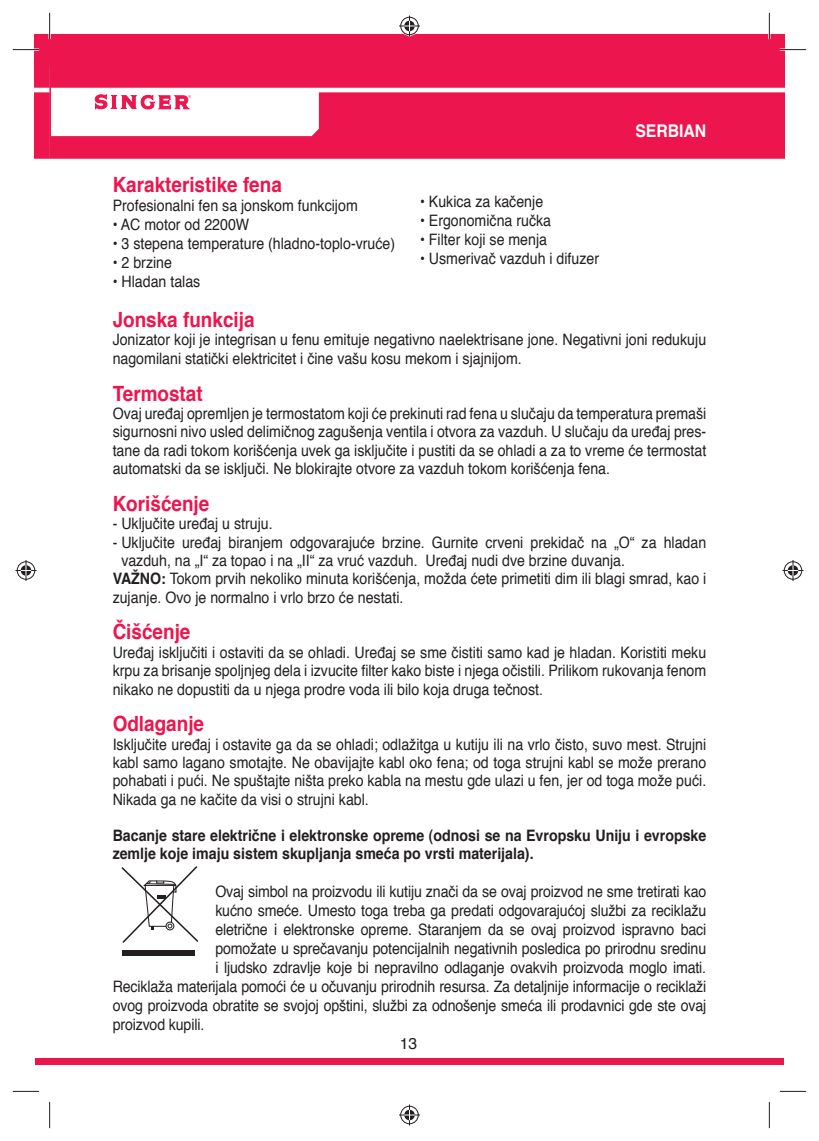
<style>
.page{position:relative;width:819px;height:1141px;background:#fff}
.page>*{position:absolute;margin:0;border:0;box-sizing:border-box;transform-origin:0 0}
.t1{font:700 21px "Helvetica";color:#ed154e;scale:.9 1}
.t2{font:700 17.5px "Helvetica";color:#fff;scale:.9 1}
.t3{font:15.75px/18.4px "Helvetica";color:#231f20;text-align:justify;scale:.9 1}
.t4{font:700 15.75px/18.9px "Helvetica";color:#231f20;scale:.9 1}
.t5{font:15.75px "Helvetica";color:#231f20}
.s1{font-weight:700}
</style>
<div class="page">
<div style="left:35px;top:1057px;width:15px;height:7px;background:#ed154e"></div>
<div style="left:50px;top:1057px;width:734px;height:7px;background:#ed154e"></div>
<div style="left:122px;top:950px;width:73px;height:5px;background:#231f20"></div>
<svg style="left:121px;top:866px;width:78px;height:77px"></svg>
<svg style="left:13px;top:1091px;width:26px;height:1px"></svg>
<svg style="left:779px;top:1091px;width:27px;height:1px"></svg>
<svg style="left:49px;top:1102px;width:1px;height:26px"></svg>
<svg style="left:769px;top:1102px;width:1px;height:26px"></svg>
<svg style="left:13px;top:13px;width:793px;height:146px"></svg>
<svg style="left:399px;top:1104px;width:21px;height:21px"></svg>
<svg style="left:15px;top:560px;width:21px;height:21px"></svg>
<svg style="left:782px;top:560px;width:21px;height:21px"></svg>
<h1 class="t1" style="left:113px;top:176px;width:189px">Karakteristike fena</h1>
<p class="t3" style="left:113px;top:198px;width:274px">Profesionalni fen sa jonskom funkcijom</p>
<p class="t3" style="left:113px;top:217px;width:153px">• AC motor od 2200W</p>
<p class="t3" style="left:113px;top:236px;width:315px">• 3 stepena temperature (hladno-toplo-vruće)</p>
<p class="t3" style="left:113px;top:254px;width:67px">• 2 brzine</p>
<p class="t3" style="left:113px;top:273px;width:99px">• Hladan talas</p>
<p class="t3" style="left:420px;top:194px;width:138px">• Kukica za kačenje</p>
<p class="t3" style="left:420px;top:213px;width:147px">• Ergonomična ručka</p>
<p class="t3" style="left:420px;top:231px;width:143px">• Filter koji se menja</p>
<p class="t3" style="left:420px;top:250px;width:200px">• Usmerivač vazduh i difuzer</p>
<p class="t2" style="left:635px;top:124px;width:80px">SERBIAN</p>
<h1 class="t1" style="left:113px;top:311px;width:159px">Jonska funkcija</h1>
<p class="t3" style="left:113px;top:332px;width:661px">Jonizator koji je integrisan u fenu emituje negativno naelektrisane jone. Negativni joni redukuju nagomilani statički elektricitet i čine vašu kosu mekom i sjajnijom.</p>
<h1 class="t1" style="left:113px;top:384px;width:101px">Termostat</h1>
<p class="t3" style="left:113px;top:405px;width:661px">Ovaj uređaj opremljen je termostatom koji će prekinuti rad fena u slučaju da temperatura premaši sigurnosni nivo usled delimičnog zagušenja ventila i otvora za vazduh. U slučaju da uređaj pres&shy;tane da radi tokom korišćenja uvek ga isključite i pustiti da se ohladi a za to vreme će termostat automatski da se isključi. Ne blokirajte otvore za vazduh tokom korišćenja fena.</p>
<h1 class="t1" style="left:113px;top:495px;width:109px">Korišćenje</h1>
<p class="t3" style="left:113px;top:516px;width:179px">- Uključite uređaj u struju.</p>
<p class="t3" style="left:113px;top:534px;width:661px">- Uključite uređaj biranjem odgovarajuće brzine. Gurnite crveni prekidač na „O“ za hladan</p>
<p class="t3" style="left:121px;top:552px;width:561px">vazduh, na „I“ za topao i na „II“ za vruć vazduh. Uređaj nudi dve brzine duvanja.</p>
<p class="t3" style="left:113px;top:571px;width:661px"><span class="s1">VAŽNO:</span> Tokom prvih nekoliko minuta korišćenja, možda ćete primetiti dim ili blagi smrad, kao i</p>
<p class="t3" style="left:113px;top:589px;width:325px">zujanje. Ovo je normalno i vrlo brzo će nestati.</p>
<h1 class="t1" style="left:113px;top:623px;width:88px">Čišćenje</h1>
<p class="t3" style="left:113px;top:644px;width:661px">Uređaj isključiti i ostaviti da se ohladi. Uređaj se sme čistiti samo kad je hladan. Koristiti meku krpu za brisanje spoljnjeg dela i izvucite filter kako biste i njega očistili. Prilikom rukovanja fenom nikako ne dopustiti da u njega prodre voda ili bilo koja druga tečnost.</p>
<h1 class="t1" style="left:113px;top:715px;width:103px">Odlaganje</h1>
<p class="t3" style="left:113px;top:736px;width:661px">Isključite uređaj i ostavite ga da se ohladi; odlažitga u kutiju ili na vrlo čisto, suvo mest. Strujni kabl samo lagano smotajte. Ne obavijajte kabl oko fena; od toga strujni kabl se može prerano pohabati i pući. Ne spuštajte ništa preko kabla na mestu gde ulazi u fen, jer od toga može pući.<br>Nikada ga ne kačite da visi o strujni kabl.</p>
<p class="t4" style="left:113px;top:827px;width:661px">Bacanje stare električne i elektronske opreme (odnosi se na Evropsku Uniju i evropske zemlje koje imaju sistem skupljanja smeća po vrsti materijala).</p>
<p class="t3" style="left:215px;top:884px;width:547px">Ovaj simbol na proizvodu ili kutiju znači da se ovaj proizvod ne sme tretirati kao</p>
<p class="t3" style="left:215px;top:903px;width:547px">kućno smeće. Umesto toga treba ga predati odgovarajućoj službi za reciklažu</p>
<p class="t3" style="left:215px;top:922px;width:547px">eletrične i elektronske opreme. Staranjem da se ovaj proizvod ispravno baci</p>
<p class="t3" style="left:215px;top:941px;width:547px">pomožate u sprečavanju potencijalnih negativnih posledica po prirodnu sredinu</p>
<p class="t3" style="left:215px;top:959px;width:547px">i ljudsko zdravlje koje bi nepravilno odlaganje ovakvih proizvoda moglo imati.</p>
<p class="t3" style="left:113px;top:978px;width:661px">Reciklaža materijala pomoći će u očuvanju prirodnih resursa. Za detaljnije informacije o reciklaži</p>
<p class="t3" style="left:113px;top:997px;width:661px">ovog proizvoda obratite se svojoj opštini, službi za odnošenje smeća ili prodavnici gde ste ovaj</p>
<p class="t3" style="left:113px;top:1016px;width:103px">proizvod kupili.</p>
<p class="t5" style="left:400px;top:1037px;width:19px">13</p>
</div>
